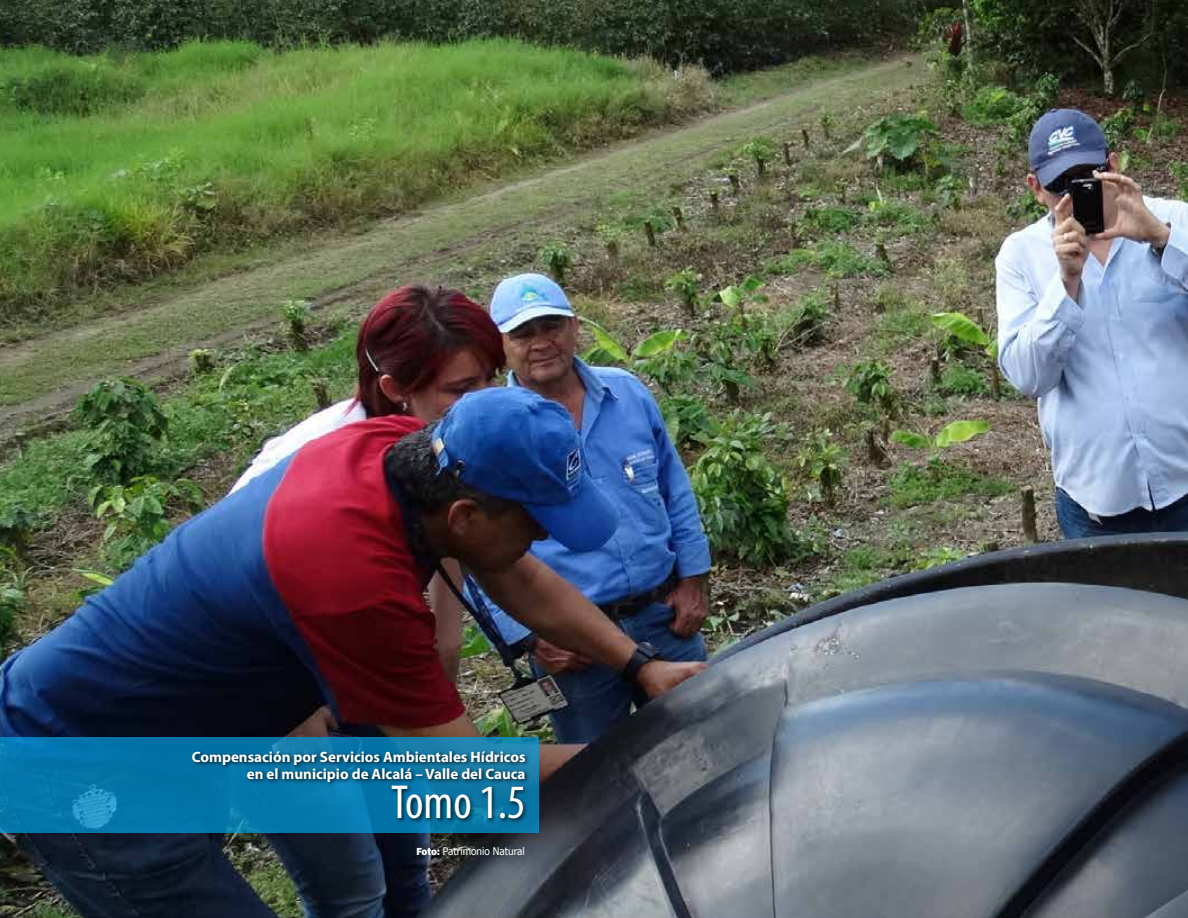
<style>
.page{position:relative;width:1188px;height:918px;background:#fff}
.page>*{position:absolute;margin:0;border:0;box-sizing:border-box;transform-origin:0 0}
.t1{font:condensed 48px "Myriad Pro";color:#fff}
.t2{font:700 15px/17.2px "Myriad Pro";color:#fff;text-align:right}
.t3{font:10.5px "Tahoma";color:#fff;scale:.95 1}
.s1{font-family:"Franklin Gothic";font-weight:800}
</style>
<div class="page">
<img style="left:0;top:0;width:1188px;height:918px">
<svg style="left:0;top:738px;width:539px;height:95px;background:#0878ab"></svg>
<div style="left:190px;top:749px;width:341px;height:74px;background:#000;opacity:.75"></div>
<p class="t2" style="left:192px;top:748px;width:335px">Compensación por Servicios Ambientales Hídricos en el municipio de Alcalá – Valle del Cauca</p>
<h1 class="t1" style="left:391px;top:774px;width:136px">Tomo 1.5</h1>
<p class="t3" style="left:416px;top:844px;width:115px"><span class="s1">Foto:</span> Patrimonio Natural</p>
</div>
